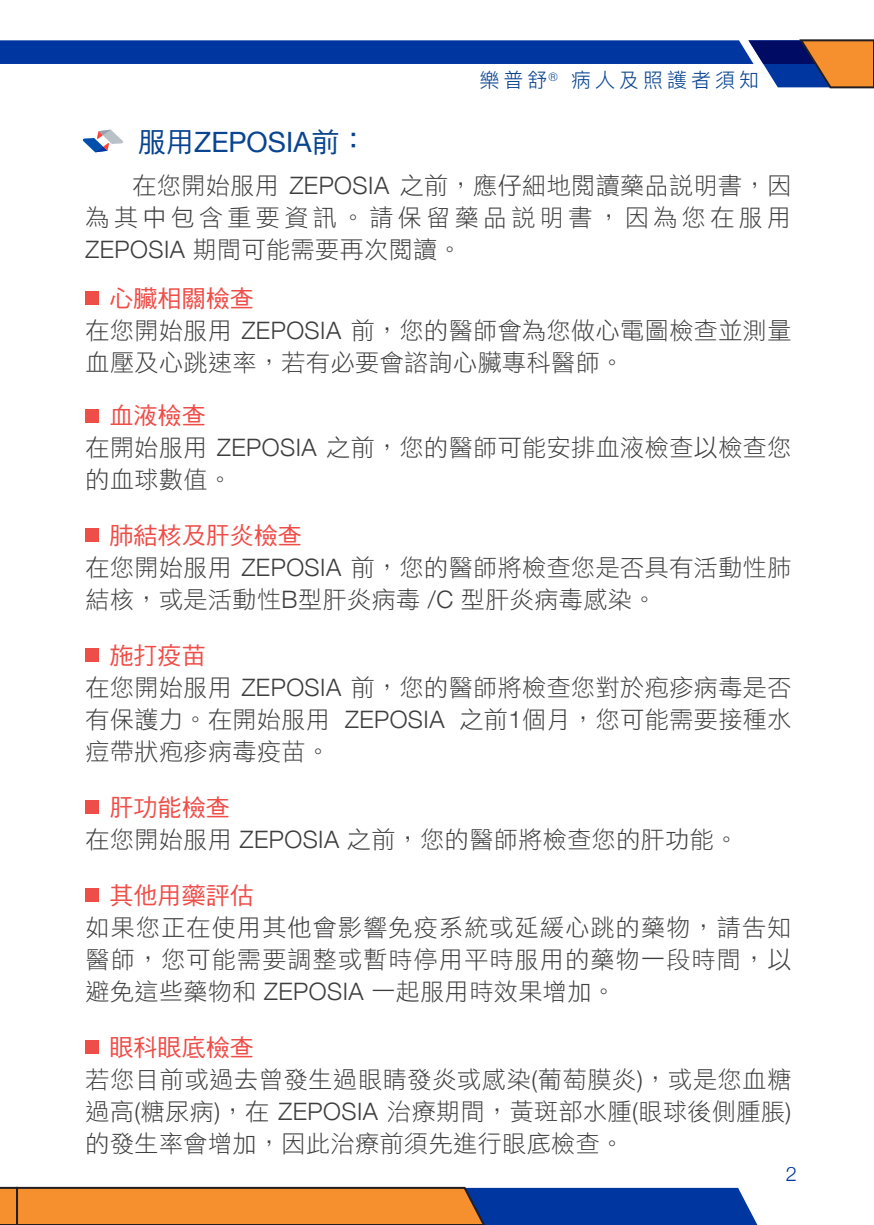
<style>
.page{position:relative;width:874px;height:1225px;background:#fff}
.page>*{position:absolute;margin:0;border:0;box-sizing:border-box;transform-origin:0 0}
.t1{font:28px "Helvetica Neue";color:#094491}
.t2{font:24px/32px "DF Hei Std W3";letter-spacing:.02em;color:#3e3e3f;text-align:justify}
.t3{font:24px "DF Hei Std W5";color:#ef4d48}
.t4{font:300 20px "Ping Fang TC";letter-spacing:.2em;color:#094491}
.t5{font:300 20px "Helvetica Neue";color:#0036a0}
.s1{font-family:"DF Hei Std W5"}
.s2{font-family:"Helvetica Neue";font-weight:300}
</style>
<div class="page">
<svg style="left:0;top:39px;width:873px;height:50px"></svg>
<svg style="left:0;top:1186px;width:757px;height:39px;background:#966f5d"></svg>
<svg style="left:83px;top:130px;width:40px;height:22px"></svg>
<div style="left:86px;top:291px;width:13px;height:14px;background:#ef4d48"></div>
<div style="left:86px;top:409px;width:13px;height:14px;background:#ef4d48"></div>
<div style="left:86px;top:528px;width:13px;height:13px;background:#ef4d48"></div>
<div style="left:86px;top:648px;width:13px;height:14px;background:#ef4d48"></div>
<div style="left:86px;top:800px;width:13px;height:13px;background:#ef4d48"></div>
<div style="left:86px;top:888px;width:13px;height:13px;background:#ef4d48"></div>
<div style="left:86px;top:1040px;width:13px;height:13px;background:#ef4d48"></div>
<p class="t4" style="left:479px;top:68px;width:281px">樂普舒<sup>®</sup> 病人及照護者須知</p>
<p class="t1" style="left:138px;top:122px;width:231px"><span class="s1">服用</span>ZEPOSIA<span class="s1">前：</span></p>
<p class="t2" style="left:86px;top:169px;width:707px;text-indent:47px">在您開始服用 <span class="s2">ZEPOSIA</span> 之前，應仔細地閱讀藥品說明書，因為其中包含重要資訊。請保留藥品說明書，因為您在服用<span class="s2">ZEPOSIA</span> 期間可能需要再次閱讀。</p>
<p class="t3" style="left:109px;top:285px;width:146px">心臟相關檢查</p>
<p class="t2" style="left:86px;top:314px;width:707px">在您開始服用 <span class="s2">ZEPOSIA</span> 前，您的醫師會為您做心電圖檢查並測量血壓及心跳速率，若有必要會諮詢心臟專科醫師。</p>
<p class="t3" style="left:109px;top:402px;width:97px">血液檢查</p>
<p class="t2" style="left:86px;top:431px;width:707px">在開始服用 <span class="s2">ZEPOSIA</span> 之前，您的醫師可能安排血液檢查以檢查您的血球數值。</p>
<p class="t3" style="left:109px;top:522px;width:194px">肺結核及肝炎檢查</p>
<p class="t2" style="left:86px;top:551px;width:707px">在您開始服用 <span class="s2">ZEPOSIA</span> 前，您的醫師將檢查您是否具有活動性肺結核，或是活動性<span class="s2">B</span>型肝炎病毒 <span class="s2">/C</span> 型肝炎病毒感染。</p>
<p class="t3" style="left:109px;top:642px;width:97px">施打疫苗</p>
<p class="t2" style="left:86px;top:671px;width:707px">在您開始服用 <span class="s2">ZEPOSIA</span> 前，您的醫師將檢查您對於疱疹病毒是否有保護力。在開始服用 <span class="s2">ZEPOSIA</span> 之前<span class="s2">1</span>個月，您可能需要接種水痘帶狀疱疹病毒疫苗。</p>
<p class="t3" style="left:109px;top:794px;width:121px">肝功能檢查</p>
<p class="t2" style="left:86px;top:823px;width:654px">在您開始服用 <span class="s2">ZEPOSIA</span> 之前，您的醫師將檢查您的肝功能。</p>
<p class="t3" style="left:109px;top:882px;width:146px">其他用藥評估</p>
<p class="t2" style="left:86px;top:910px;width:707px">如果您正在使用其他會影響免疫系統或延緩心跳的藥物，請告知醫師，您可能需要調整或暫時停用平時服用的藥物一段時間，以避免這些藥物和 <span class="s2">ZEPOSIA</span> 一起服用時效果增加。</p>
<p class="t3" style="left:109px;top:1034px;width:146px">眼科眼底檢查</p>
<p class="t2" style="left:86px;top:1062px;width:707px">若您目前或過去曾發生過眼睛發炎或感染<span class="s2">(</span>葡萄膜炎<span class="s2">)</span>，或是您血糖過高<span class="s2">(</span>糖尿病<span class="s2">)</span>，在 <span class="s2">ZEPOSIA</span> 治療期間，黃斑部水腫<span class="s2">(</span>眼球後側腫脹<span class="s2">)</span>的發生率會增加，因此治療前須先進行眼底檢查。</p>
<p class="t5" style="left:785px;top:1157px;width:13px">2</p>
</div>
